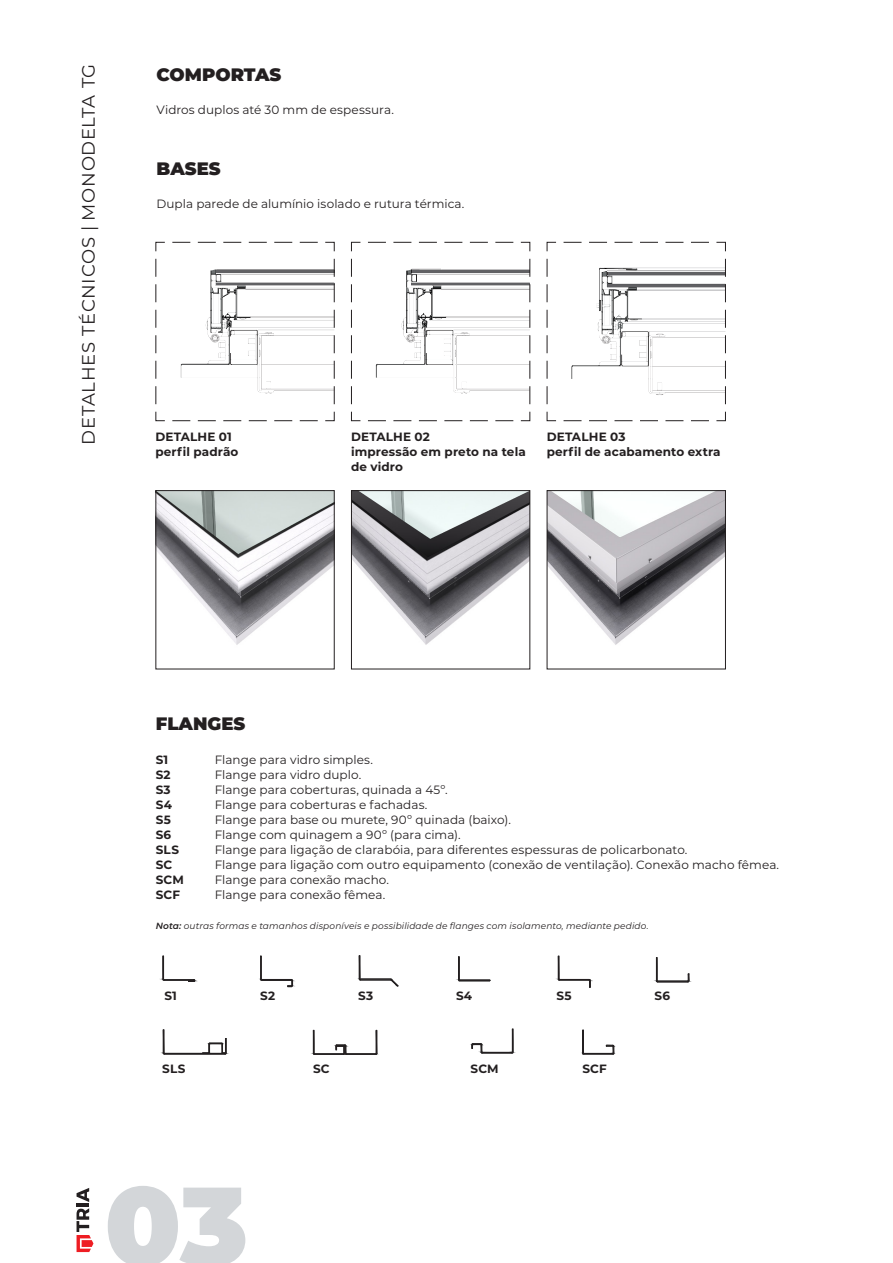
<style>
.page{position:relative;width:893px;height:1263px;background:#fff}
.page>*{position:absolute;margin:0;border:0;box-sizing:border-box;transform-origin:0 0}
.t1{font:900 110.7px "Montserrat";color:#d3d6d9}
.t2{font:18px "Montserrat";letter-spacing:.04em;color:#231f20}
.t3{font:900 18px "Montserrat";color:#231f20}
.t4{font:12px "Montserrat";letter-spacing:.005em;color:#231f20}
.t5{font:700 12px/15px "Montserrat";letter-spacing:.015em;color:#231f20}
.t6{font:italic 9px "Montserrat";letter-spacing:.015em;color:#231f20}
.s1{font-weight:600}
</style>
<div class="page">
<svg style="left:77px;top:1188px;width:16px;height:64px"></svg>
<svg style="left:155px;top:242px;width:180px;height:179px"></svg>
<svg style="left:351px;top:242px;width:180px;height:179px"></svg>
<svg style="left:546px;top:242px;width:180px;height:179px"></svg>
<img style="left:549px;top:492px;width:175px;height:153px">
<div style="left:547px;top:490px;width:179px;height:179px;border:1px solid #231f20"></div>
<img style="left:353px;top:492px;width:175px;height:153px">
<div style="left:351px;top:490px;width:179px;height:179px;border:1px solid #231f20"></div>
<img style="left:157px;top:492px;width:176px;height:153px">
<div style="left:155px;top:490px;width:180px;height:179px;border:1px solid #231f20"></div>
<svg style="left:312px;top:1029px;width:66px;height:26px"></svg>
<svg style="left:162px;top:955px;width:34px;height:27px"></svg>
<svg style="left:260px;top:955px;width:34px;height:33px"></svg>
<svg style="left:358px;top:955px;width:41px;height:32px"></svg>
<svg style="left:457px;top:956px;width:34px;height:26px"></svg>
<svg style="left:557px;top:955px;width:34px;height:33px"></svg>
<svg style="left:655px;top:957px;width:35px;height:26px"></svg>
<hr style="left:164px;top:1054px;width:61px;height:1px;background:#989898">
<hr style="left:164px;top:1053px;width:61px;height:1px;background:#231f20">
<svg style="left:162px;top:1029px;width:4px;height:26px"></svg>
<svg style="left:202px;top:1038px;width:25px;height:17px"></svg>
<svg style="left:582px;top:1029px;width:33px;height:26px"></svg>
<svg style="left:471px;top:1028px;width:43px;height:26px"></svg>
<p class="t2" style="left:76px;top:445px;width:383px;rotate:-90deg">DETALHES TÉCNICOS | MONODELTA TG</p>
<p class="t3" style="left:156px;top:61px;width:126px">COMPORTAS</p>
<p class="t4" style="left:156px;top:102px;width:239px">Vidros duplos até 30 mm de espessura.</p>
<p class="t3" style="left:156px;top:155px;width:66px">BASES</p>
<p class="t4" style="left:156px;top:195px;width:309px">Dupla parede de alumínio isolado e rutura térmica.</p>
<p class="t5" style="left:155px;top:429px;width:78px">DETALHE 01</p>
<p class="t5" style="left:155px;top:444px;width:85px">perfil padrão</p>
<p class="t5" style="left:351px;top:429px;width:80px">DETALHE 02</p>
<p class="t5" style="left:351px;top:444px;width:176px">impressão em preto na tela de vidro</p>
<p class="t5" style="left:547px;top:429px;width:80px">DETALHE 03</p>
<p class="t5" style="left:547px;top:444px;width:175px">perfil de acabamento extra</p>
<p class="t3" style="left:156px;top:710px;width:91px">FLANGES</p>
<p class="t4" style="left:215px;top:751px;width:160px">Flange para vidro simples.</p>
<p class="t4" style="left:215px;top:766px;width:148px">Flange para vidro duplo.</p>
<p class="t4" style="left:215px;top:781px;width:234px">Flange para coberturas, quinada a 45º.</p>
<p class="t4" style="left:215px;top:796px;width:214px">Flange para coberturas e fachadas.</p>
<p class="t4" style="left:215px;top:811px;width:298px">Flange para base ou murete, 90º quinada (baixo).</p>
<p class="t4" style="left:215px;top:826px;width:247px">Flange com quinagem a 90º (para cima).</p>
<p class="t4" style="left:215px;top:841px;width:474px">Flange para ligação de clarabóia, para diferentes espessuras de policarbonato.</p>
<p class="t4" style="left:215px;top:856px;width:566px">Flange para ligação com outro equipamento (conexão de ventilação). Conexão macho fêmea.</p>
<p class="t4" style="left:215px;top:871px;width:176px">Flange para conexão macho.</p>
<p class="t4" style="left:215px;top:886px;width:172px">Flange para conexão fêmea.</p>
<p class="t5" style="left:156px;top:751px;width:14px">S1</p>
<p class="t5" style="left:156px;top:766px;width:16px">S2</p>
<p class="t5" style="left:156px;top:781px;width:17px">S3</p>
<p class="t5" style="left:156px;top:796px;width:18px">S4</p>
<p class="t5" style="left:156px;top:811px;width:17px">S5</p>
<p class="t5" style="left:156px;top:826px;width:17px">S6</p>
<p class="t5" style="left:156px;top:841px;width:25px">SLS</p>
<p class="t5" style="left:156px;top:856px;width:18px">SC</p>
<p class="t5" style="left:156px;top:871px;width:30px">SCM</p>
<p class="t5" style="left:156px;top:886px;width:26px">SCF</p>
<p class="t6" style="left:156px;top:919px;width:494px"><span class="s1">Nota:</span> outras formas e tamanhos disponíveis e possibilidade de flanges com isolamento, mediante pedido.</p>
<p class="t5" style="left:164px;top:987px;width:14px">S1</p>
<p class="t5" style="left:260px;top:987px;width:16px">S2</p>
<p class="t5" style="left:358px;top:987px;width:17px">S3</p>
<p class="t5" style="left:456px;top:987px;width:18px">S4</p>
<p class="t5" style="left:556px;top:987px;width:17px">S5</p>
<p class="t5" style="left:654px;top:987px;width:17px">S6</p>
<p class="t5" style="left:162px;top:1061px;width:25px">SLS</p>
<p class="t5" style="left:313px;top:1061px;width:18px">SC</p>
<p class="t5" style="left:470px;top:1061px;width:30px">SCM</p>
<p class="t5" style="left:582px;top:1061px;width:26px">SCF</p>
<h1 class="t1" style="left:105px;top:1143px;width:145px">03</h1>
</div>
